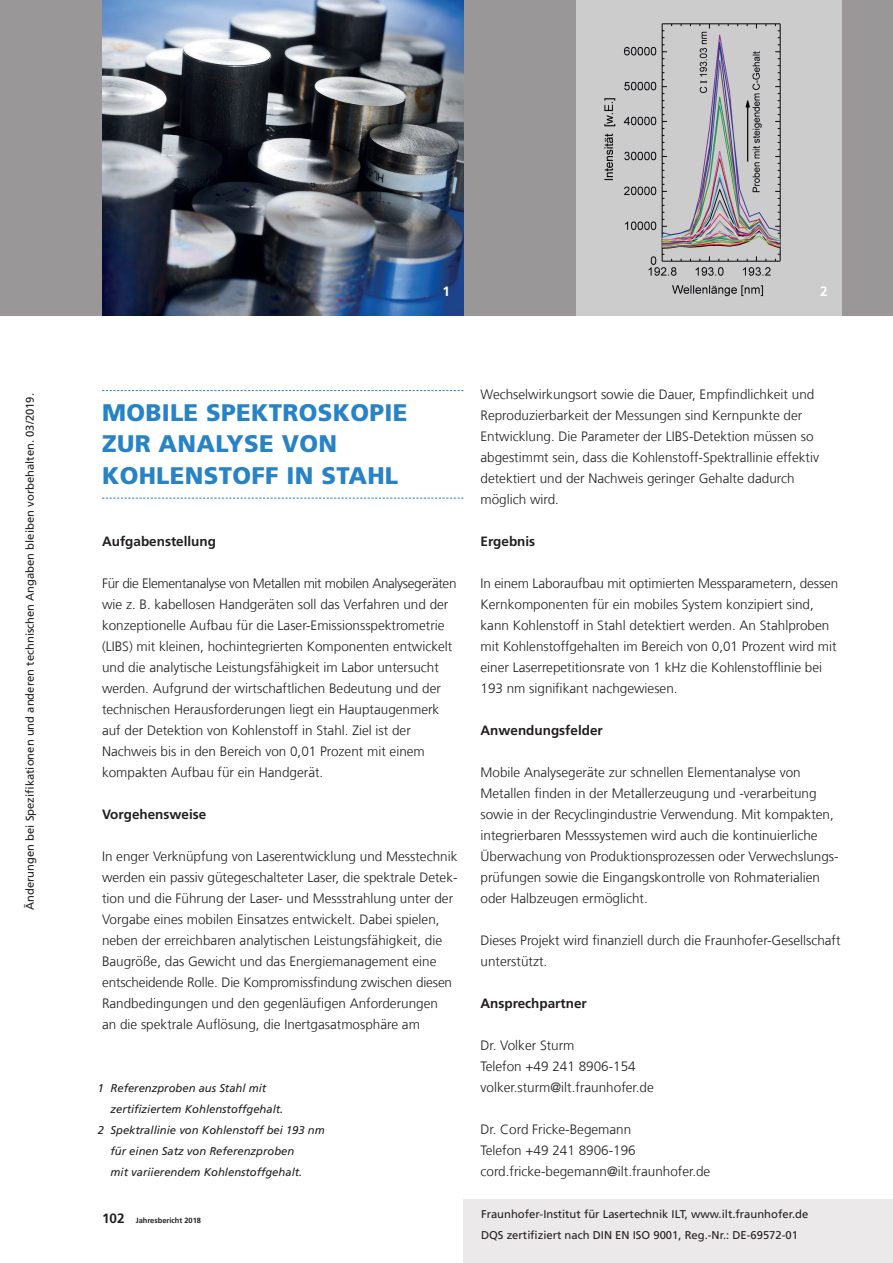
<style>
.page{position:relative;width:893px;height:1263px;background:#fff}
.page>*{position:absolute;margin:0;border:0;box-sizing:border-box;transform-origin:0 0}
.t1{font:900 24px/31.5px "Frutiger LT Com";letter-spacing:.015em;color:#2783c5}
.t2{font:300 13.5px/21px "Frutiger LT Com";color:#231f20}
.t3{font:700 13.5px "Frutiger LT Com";color:#231f20}
.t4{font:700 13.5px "Frutiger LT Com";color:#fff}
.t5{font:11.25px/21px "Frutiger LT Com";color:#231f20}
.t6{font:italic 11.25px "Frutiger LT Com";color:#231f20}
.t7{font:700 7.5px "Frutiger LT Com";color:#231f20}
.s1{font-size:13.5px}
</style>
<div class="page">
<div style="left:463px;top:1199px;width:430px;height:64px;background:#ece9ea"></div>
<div style="left:0;top:0;width:893px;height:315px;background:#999798"></div>
<img style="left:102px;top:0;width:361px;height:315px">
<img style="left:576px;top:0;width:266px;height:315px">
<svg style="left:102px;top:390px;width:361px;height:1px"></svg>
<svg style="left:102px;top:498px;width:361px;height:1px"></svg>
<p class="t5" style="left:20px;top:910px;width:518px;rotate:-90deg">Änderungen bei Spezifikationen und anderen technischen Angaben bleiben vorbehalten. 03/2019.</p>
<p class="t4" style="left:442px;top:284px;width:9px">1</p>
<p class="t4" style="left:820px;top:284px;width:9px">2</p>
<h1 class="t1" style="left:102px;top:397px;width:307px">MOBILE SPEKTROSKOPIE<br>ZUR ANALYSE VON<br>KOHLENSTOFF IN STAHL</h1>
<p class="t3" style="left:102px;top:533px;width:116px">Aufgabenstellung</p>
<p class="t2" style="left:102px;top:573px;width:356px">Für die Elementanalyse von Metallen mit mobilen Analysegeräten wie z. B. kabellosen Handgeräten soll das Verfahren und der konzeptionelle Aufbau für die Laser-Emissionsspektrometrie (LIBS) mit kleinen, hochintegrierten Komponenten entwickelt und die analytische Leistungsfähigkeit im Labor untersucht werden. Aufgrund der wirtschaftlichen Bedeutung und der technischen Herausforderungen liegt ein Hauptaugenmerk auf der Detektion von Kohlenstoff in Stahl. Ziel ist der Nachweis bis in den Bereich von 0,01 Prozent mit einem kompakten Aufbau für ein Handgerät.</p>
<p class="t3" style="left:102px;top:806px;width:106px">Vorgehensweise</p>
<p class="t2" style="left:102px;top:846px;width:357px">In enger Verknüpfung von Laserentwicklung und Messtechnik werden ein passiv gütegeschalteter Laser, die spektrale Detek&shy;tion und die Führung der Laser- und Messstrahlung unter der Vorgabe eines mobilen Einsatzes entwickelt. Dabei spielen, neben der erreichbaren analytischen Leistungsfähigkeit, die Baugröße, das Gewicht und das Energiemanagement eine entscheidende Rolle. Die Kompromissfindung zwischen diesen Randbedingungen und den gegenläufigen Anforderungen<br>an die spektrale Auflösung, die Inertgasatmosphäre am</p>
<p class="t6" style="left:98px;top:1082px;width:170px">1 Referenzproben aus Stahl mit</p>
<p class="t6" style="left:111px;top:1103px;width:174px">zertifiziertem Kohlenstoffgehalt.</p>
<p class="t6" style="left:98px;top:1124px;width:229px">2 Spektrallinie von Kohlenstoff bei 193 nm</p>
<p class="t6" style="left:111px;top:1145px;width:185px">für einen Satz von Referenzproben</p>
<p class="t6" style="left:111px;top:1166px;width:193px">mit variierendem Kohlenstoffgehalt.</p>
<p class="t2" style="left:480px;top:384px;width:340px">Wechselwirkungsort sowie die Dauer, Empfindlichkeit und Reproduzierbarkeit der Messungen sind Kernpunkte der Entwicklung. Die Parameter der LIBS-Detektion müssen so abgestimmt sein, dass die Kohlenstoff-Spektrallinie effektiv detektiert und der Nachweis geringer Gehalte dadurch möglich wird.</p>
<p class="t3" style="left:480px;top:534px;width:56px">Ergebnis</p>
<p class="t2" style="left:480px;top:573px;width:359px">In einem Laboraufbau mit optimierten Messparametern, dessen Kernkomponenten für ein mobiles System konzipiert sind, kann Kohlenstoff in Stahl detektiert werden. An Stahlproben mit Kohlenstoffgehalten im Bereich von 0,01 Prozent wird mit einer Laserrepetitionsrate von 1 kHz die Kohlenstofflinie bei 193 nm signifikant nachgewiesen.</p>
<p class="t3" style="left:480px;top:723px;width:124px">Anwendungsfelder</p>
<p class="t2" style="left:480px;top:762px;width:360px">Mobile Analysegeräte zur schnellen Elementanalyse von Metallen finden in der Metallerzeugung und -verarbeitung sowie in der Recyclingindustrie Verwendung. Mit kompakten, integrierbaren Messsystemen wird auch die kontinuierliche Überwachung von Produktionsprozessen oder Verwechslungs&shy;prüfungen sowie die Eingangskontrolle von Rohmaterialien oder Halbzeugen ermöglicht.</p>
<p class="t2" style="left:480px;top:930px;width:362px">Dieses Projekt wird finanziell durch die Fraunhofer-Gesellschaft unterstützt.</p>
<p class="t3" style="left:480px;top:996px;width:108px">Ansprechpartner</p>
<p class="t2" style="left:480px;top:1035px;width:175px">Dr. Volker Sturm<br>Telefon +49 241 8906-154 volker.sturm@ilt.fraunhofer.de</p>
<p class="t2" style="left:480px;top:1119px;width:231px">Dr. Cord Fricke-Begemann<br>Telefon +49 241 8906-196 cord.fricke-begemann@ilt.fraunhofer.de</p>
<p class="t7" style="left:102px;top:1216px;width:101px"><span class="s1">102</span> Jahresbericht 2018</p>
<p class="t5" style="left:481px;top:1204px;width:329px">Fraunhofer-Institut für Lasertechnik ILT, www.ilt.fraunhofer.de<br>DQS zertifiziert nach DIN EN ISO 9001, Reg.-Nr.: DE-69572-01</p>
</div>
